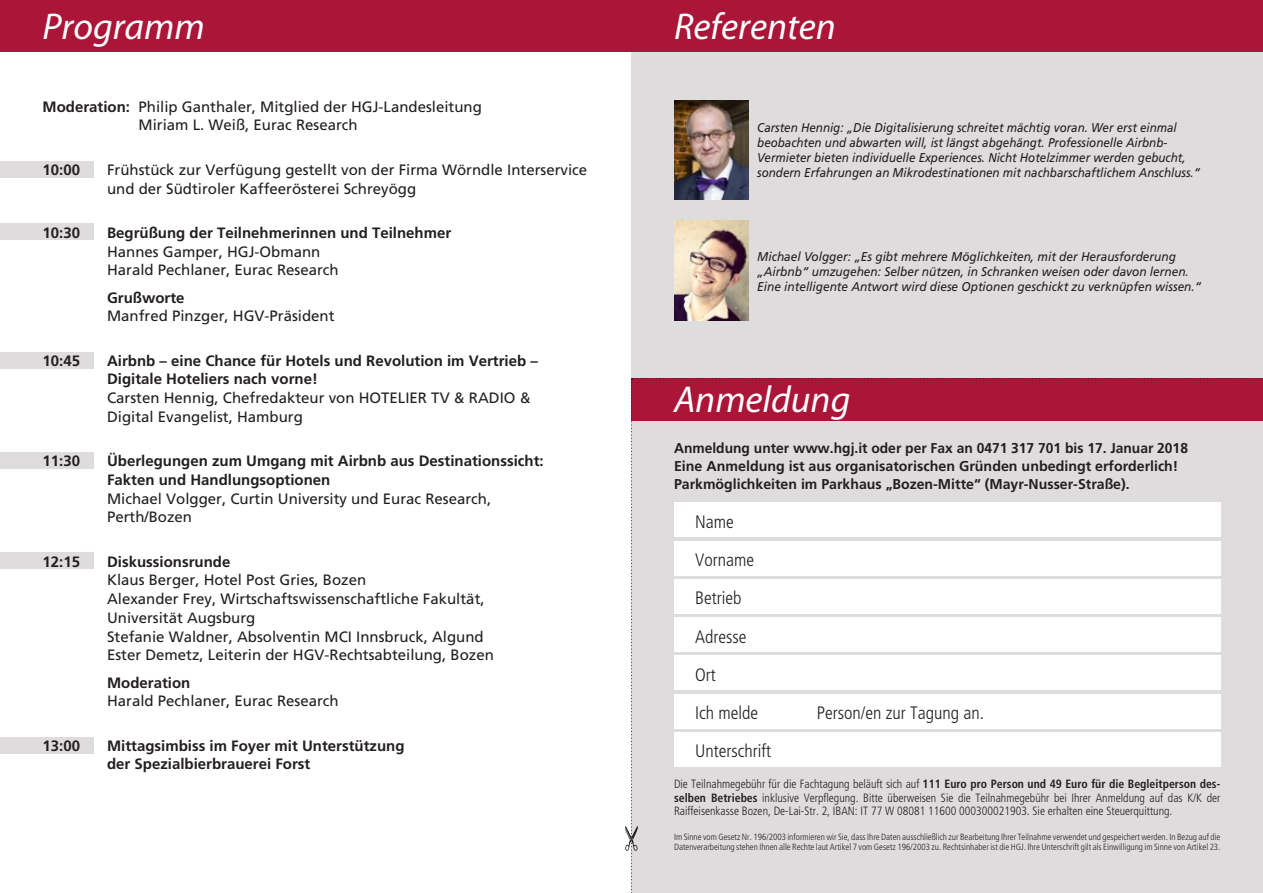
<style>
.page{position:relative;width:1263px;height:893px;background:#fff}
.page>*{position:absolute;margin:0;border:0;box-sizing:border-box;transform-origin:0 0}
.t1{font:italic 37.5px "Myriad";color:#fff}
.t2{font:300 condensed 18px/38.2px "Frutiger";color:#231f20}
.t3{font:15px/18.8px "Frutiger";color:#231f20}
.t4{font:700 15px/18.8px "Frutiger";color:#231f20}
.t5{font:700 14.25px/17.9px "Frutiger";color:#231f20}
.t6{font:italic 12.75px/15px "Frutiger";color:#231f20;scale:.91 1}
.t7{font:italic 12.75px/15px "Frutiger";color:#231f20;scale:.93 1}
.t8{font:300 condensed 12px/13.5px "Frutiger";color:#231f20;text-align:justify}
.t9{font:300 condensed 9px/10.5px "Frutiger";color:#231f20}
.s1{font-weight:700}
</style>
<div class="page">
<div style="left:631px;top:0;width:632px;height:893px;background:#dedcdc"></div>
<div style="left:0;top:0;width:1263px;height:51px;background:#aa1538"></div>
<div style="left:0;top:161px;width:94px;height:17px;background:#dedcdc"></div>
<div style="left:0;top:223px;width:94px;height:17px;background:#dedcdc"></div>
<div style="left:0;top:352px;width:94px;height:17px;background:#dedcdc"></div>
<div style="left:0;top:452px;width:94px;height:17px;background:#dedcdc"></div>
<div style="left:0;top:552px;width:94px;height:17px;background:#dedcdc"></div>
<div style="left:0;top:737px;width:94px;height:17px;background:#dedcdc"></div>
<img style="left:674px;top:100px;width:75px;height:100px">
<img style="left:674px;top:221px;width:75px;height:100px">
<svg style="left:625px;top:378px;width:638px;height:515px"></svg>
<h1 class="t1" style="left:43px;top:8px;width:164px">Programm</h1>
<h1 class="t1" style="left:674px;top:8px;width:163px">Referenten</h1>
<p class="t3" style="left:139px;top:97px;width:345px;text-indent:-96px"><span class="s1">Moderation:</span> Philip Ganthaler, Mitglied der HGJ-Landesleitung<br>Miriam L. Weiß, Eurac Research</p>
<p class="t4" style="left:43px;top:160px;width:39px">10:00</p>
<p class="t3" style="left:107px;top:160px;width:482px">Frühstück zur Verfügung gestellt von der Firma Wörndle Interservice und der Südtiroler Kaffeerösterei Schreyögg</p>
<p class="t4" style="left:43px;top:223px;width:39px">10:30</p>
<p class="t4" style="left:107px;top:223px;width:346px">Begrüßung der Teilnehmerinnen und Teilnehmer</p>
<p class="t3" style="left:107px;top:242px;width:233px">Hannes Gamper, HGJ-Obmann<br>Harald Pechlaner, Eurac Research</p>
<p class="t4" style="left:107px;top:288px;width:79px">Grußworte</p>
<p class="t3" style="left:107px;top:307px;width:229px">Manfred Pinzger, HGV-Präsident</p>
<p class="t4" style="left:43px;top:351px;width:39px">10:45</p>
<p class="t4" style="left:107px;top:351px;width:432px">Airbnb – eine Chance für Hotels und Revolution im Vertrieb –<br>Digitale Hoteliers nach vorne!</p>
<p class="t3" style="left:107px;top:388px;width:425px">Carsten Hennig, Chefredakteur von HOTELIER TV &amp; RADIO &amp;<br>Digital Evangelist, Hamburg</p>
<p class="t4" style="left:43px;top:451px;width:39px">11:30</p>
<p class="t4" style="left:107px;top:451px;width:438px">Überlegungen zum Umgang mit Airbnb aus Destinationssicht:<br>Fakten und Handlungsoptionen</p>
<p class="t3" style="left:107px;top:489px;width:386px">Michael Volgger, Curtin University und Eurac Research,<br>Perth/Bozen</p>
<p class="t4" style="left:43px;top:552px;width:39px">12:15</p>
<p class="t4" style="left:107px;top:552px;width:125px">Diskussionsrunde</p>
<p class="t3" style="left:107px;top:571px;width:388px">Klaus Berger, Hotel Post Gries, Bozen<br>Alexander Frey, Wirtschaftswissenschaftliche Fakultät, Universität Augsburg<br>Stefanie Waldner, Absolventin MCI Innsbruck, Algund Ester Demetz, Leiterin der HGV-Rechtsabteilung, Bozen</p>
<p class="t4" style="left:107px;top:673px;width:85px">Moderation</p>
<p class="t3" style="left:107px;top:692px;width:233px">Harald Pechlaner, Eurac Research</p>
<p class="t4" style="left:43px;top:736px;width:39px">13:00</p>
<p class="t4" style="left:107px;top:736px;width:299px">Mittagsimbiss im Foyer mit Unterstützung der Spezialbierbrauerei Forst</p>
<p class="t6" style="left:757px;top:120px;width:488px">Carsten Hennig: „Die Digitalisierung schreitet mächtig voran. Wer erst einmal beobachten und abwarten will, ist längst abgehängt. Professionelle Airbnb-Vermieter bieten individuelle Experiences. Nicht Hotelzimmer werden gebucht, sondern Erfahrungen an Mikrodestinationen mit nachbarschaftlichem Anschluss.“</p>
<p class="t7" style="left:757px;top:249px;width:479px">Michael Volgger: „Es gibt mehrere Möglichkeiten, mit der Herausforderung „Airbnb“ umzugehen: Selber nützen, in Schranken weisen oder davon lernen.<br>Eine intelligente Antwort wird diese Optionen geschickt zu verknüpfen wissen.“</p>
<h1 class="t1" style="left:674px;top:381px;width:178px">Anmeldung</h1>
<p class="t5" style="left:674px;top:439px;width:515px">Anmeldung unter www.hgj.it oder per Fax an 0471 317 701 bis 17. Januar 2018<br>Eine Anmeldung ist aus organisatorischen Gründen unbedingt erforderlich!<br>Parkmöglichkeiten im Parkhaus „Bozen-Mitte“ (Mayr-Nusser-Straße).</p>
<p class="t2" style="left:695px;top:503px;width:64px">Name<br>Vorname<br>Betrieb<br>Adresse<br>Ort<br>Ich melde</p>
<p class="t2" style="left:695px;top:732px;width:78px">Unterschrift</p>
<p class="t2" style="left:817px;top:694px;width:169px">Person/en zur Tagung an.</p>
<p class="t8" style="left:674px;top:777px;width:548px">Die Teilnahmegebühr für die Fachtagung beläuft sich auf <span class="s1">111 Euro pro Person und 49 Euro für die Begleitperson des&shy;selben Betriebes</span> inklusive Verpflegung. Bitte überweisen Sie die Teilnahmegebühr bei Ihrer Anmeldung auf das K/K der Raiffeisenkasse Bozen, De-Lai-Str. 2, IBAN: IT 77 W 08081 11600 000300021903. Sie erhalten eine Steuerquittung.</p>
<p class="t9" style="left:674px;top:832px;width:548px">Im Sinne vom Gesetz Nr. 196/2003 informieren wir Sie, dass Ihre Daten ausschließlich zur Bearbeitung Ihrer Teilnahme verwendet und gespeichert werden. In Bezug auf die<br>Datenverarbeitung stehen Ihnen alle Rechte laut Artikel 7 vom Gesetz 196/2003 zu. Rechtsinhaber ist die HGJ. Ihre Unterschrift gilt als Einwilligung im Sinne von Artikel 23.</p>
</div>
